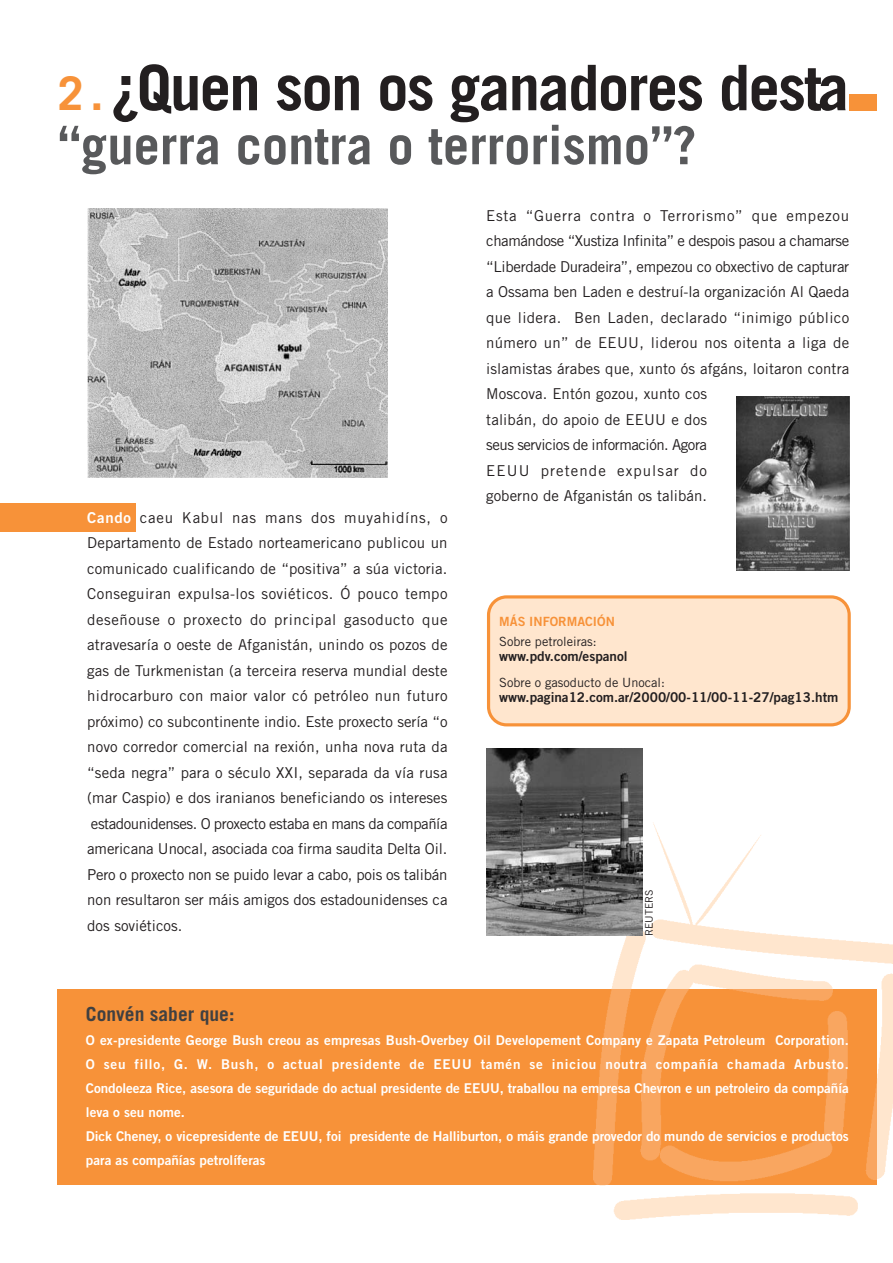
<style>
.page{position:relative;width:893px;height:1263px;background:#fff}
.page>*{position:absolute;margin:0;border:0;box-sizing:border-box;transform-origin:0 0}
.t1{font:700 62.85px "Trade Gothic";letter-spacing:-.03em;color:#231f20}
.t2{font:700 52.5px "Trade Gothic";color:#58595b}
.t3{font:700 19.5px "Trade Gothic";color:#404041}
.t4{font:15px/25.5px "Trade Gothic";letter-spacing:.005em;color:#231f20;text-align:justify}
.t5{font:13.5px/24px "Trade Gothic Bold Two";color:#fff}
.t6{font:13.5px "Trade Gothic Bold Two";color:#231f20}
.t7{font:12.75px "Trade Gothic";color:#231f20}
.t8{font:12.75px "Trade Gothic Bold Two";color:#f79239}
.t9{font:10.5px "Trade Gothic";letter-spacing:.005em;color:#231f20}
.s1{font-size:46.5px;color:#f79239}
.s2{font-family:"Trade Gothic Bold Two";color:#fff}
</style>
<div class="page">
<div style="left:0;top:503px;width:136px;height:29px;background:#f79239"></div>
<img style="left:87px;top:209px;width:300px;height:269px">
<div style="left:849px;top:94px;width:27px;height:17px;background:#f79239"></div>
<img style="left:593px;top:821px;width:299px;height:399px">
<div style="left:58px;top:989px;width:818px;height:196px;background:#f79239"></div>
<img style="left:593px;top:989px;width:283px;height:196px">
<div style="left:487px;top:595px;width:363px;height:131px;background:#ffe6ce;border:3px solid #f79239;border-radius:18px"></div>
<img style="left:486px;top:748px;width:156px;height:187px">
<img style="left:736px;top:397px;width:113px;height:173px">
<h1 class="t1" style="left:58px;top:65px;width:793px"><span class="s1">2 .</span> ¿Quen son os ganadores desta</h1>
<h2 class="t2" style="left:58px;top:126px;width:640px">“guerra contra o terrorismo”?</h2>
<p class="t4" style="left:486px;top:204px;width:364px;text-align:left">Esta “Guerra contra o Terrorismo” que empezou chamándose “Xustiza Infinita” e despois pasou a chamarse “Liberdade Duradeira”, empezou co obxectivo de capturar a Ossama ben Laden e destruí-la organización Al Qaeda que lidera. Ben Laden, declarado “inimigo público número un” de EEUU, liderou nos oitenta a liga de islamistas árabes que, xunto ós afgáns, loitaron contra Moscova. Entón gozou, xunto cos<br>talibán, do apoio de EEUU e dos<br>seus servicios de información. Agora<br>EEUU pretende expulsar do<br>goberno de Afganistán os talibán.</p>
<p class="t4" style="left:87px;top:506px;width:362px"><span class="s2">Cando</span> caeu Kabul nas mans dos muyahidíns, o Departamento de Estado norteamericano publicou un comunicado cualificando de “positiva” a súa victoria.<br>Conseguiran expulsa-los soviéticos. Ó pouco tempo deseñouse o proxecto do principal gasoducto que atravesaría o oeste de Afganistán, unindo os pozos de gas de Turkmenistan (a terceira reserva mundial deste hidrocarburo con maior valor có petróleo nun futuro próximo) co subcontinente indio. Este proxecto sería “o novo corredor comercial na rexión, unha nova ruta da “seda negra” para o século XXI, separada da vía rusa (mar Caspio) e dos iranianos beneficiando os intereses estadounidenses. O proxecto estaba en mans da compañía americana Unocal, asociada coa firma saudita Delta Oil.<br>Pero o proxecto non se puido levar a cabo, pois os talibán non resultaron ser máis amigos dos estadounidenses ca dos soviéticos.</p>
<p class="t8" style="left:499px;top:617px;width:117px">MÁS INFORMACIÓN</p>
<p class="t7" style="left:499px;top:637px;width:99px">Sobre petroleiras:</p>
<p class="t6" style="left:499px;top:652px;width:130px">www.pdv.com/espanol</p>
<p class="t7" style="left:499px;top:678px;width:167px">Sobre o gasoducto de Unocal:</p>
<p class="t6" style="left:499px;top:692px;width:340px">www.pagina12.com.ar/2000/00-11/00-11-27/pag13.htm</p>
<p class="t9" style="left:645px;top:936px;width:48px;rotate:-90deg">REUTERS</p>
<h3 class="t3" style="left:86px;top:1007px;width:150px">Convén saber que:</h3>
<p class="t5" style="left:86px;top:1029px;width:764px">O ex-presidente George Bush creou as empresas Bush-Overbey Oil Developement Company e Zapata Petroleum Corporation.<br>O seu fillo, G. W. Bush, o actual presidente de EEUU tamén se iniciou noutra compañía chamada Arbusto.<br>Condoleeza Rice, asesora de seguridade do actual presidente de EEUU, traballou na empresa Chevron e un petroleiro da compañía leva o seu nome.<br>Dick Cheney, o vicepresidente de EEUU, foi presidente de Halliburton, o máis grande provedor do mundo de servicios e productos para as compañías petrolíferas</p>
</div>
